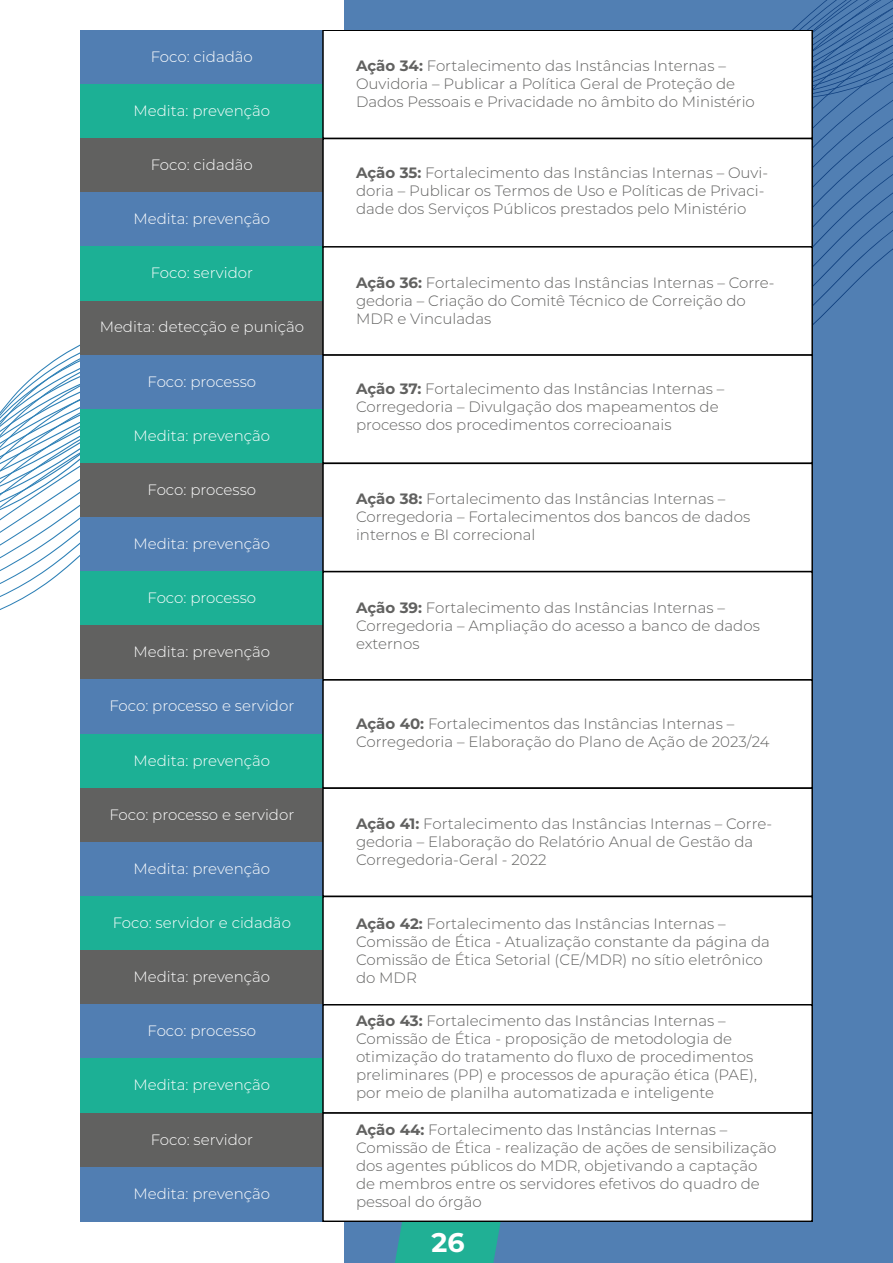
<style>
.page{position:relative;width:893px;height:1263px;background:#fff}
.page>*{position:absolute;margin:0;border:0;box-sizing:border-box;transform-origin:0 0}
.t1{font:700 27px "Montserrat";color:#fff}
.t2{font:300 15px/18px "Montserrat";color:#616160}
.t3{font:300 15px "Montserrat";color:#fff}
.s1{font-weight:700}
</style>
<div class="page">
<div style="left:344px;top:0;width:549px;height:1263px;background:#517fb3"></div>
<svg style="left:0;top:0;width:893px;height:533px"></svg>
<svg style="left:395px;top:1221px;width:106px;height:42px;background:#22a893"></svg>
<div style="left:81px;top:30px;width:242px;height:54px;background:#517eb2"></div>
<div style="left:81px;top:84px;width:242px;height:55px;background:#1cb095"></div>
<div style="left:323px;top:30px;width:489px;height:109px;background:#fff"></div>
<div style="left:322px;top:30px;width:490px;height:109px;border:2px solid #000"></div>
<div style="left:81px;top:139px;width:242px;height:54px;background:#616160"></div>
<div style="left:81px;top:193px;width:242px;height:54px;background:#517eb2"></div>
<div style="left:81px;top:247px;width:242px;height:54px;background:#1cb095"></div>
<div style="left:81px;top:301px;width:242px;height:54px;background:#616160"></div>
<div style="left:323px;top:139px;width:489px;height:108px;background:#fff"></div>
<div style="left:322px;top:138px;width:490px;height:110px;border:2px solid #000"></div>
<div style="left:323px;top:247px;width:489px;height:108px;background:#fff"></div>
<div style="left:322px;top:246px;width:490px;height:110px;border:2px solid #000"></div>
<div style="left:81px;top:355px;width:242px;height:54px;background:#517eb2"></div>
<div style="left:81px;top:409px;width:242px;height:54px;background:#1cb095"></div>
<div style="left:323px;top:355px;width:489px;height:108px;background:#fff"></div>
<div style="left:322px;top:354px;width:490px;height:110px;border:2px solid #000"></div>
<div style="left:81px;top:463px;width:242px;height:54px;background:#616160"></div>
<div style="left:81px;top:517px;width:242px;height:55px;background:#517eb2"></div>
<div style="left:323px;top:463px;width:489px;height:109px;background:#fff"></div>
<div style="left:322px;top:463px;width:490px;height:109px;border:2px solid #000"></div>
<div style="left:81px;top:572px;width:242px;height:54px;background:#1cb095"></div>
<div style="left:81px;top:626px;width:242px;height:54px;background:#616160"></div>
<div style="left:323px;top:572px;width:489px;height:108px;background:#fff"></div>
<div style="left:322px;top:571px;width:490px;height:110px;border:2px solid #000"></div>
<div style="left:81px;top:680px;width:242px;height:54px;background:#517eb2"></div>
<div style="left:81px;top:734px;width:242px;height:54px;background:#1cb095"></div>
<div style="left:323px;top:680px;width:489px;height:108px;background:#fff"></div>
<div style="left:322px;top:679px;width:490px;height:110px;border:2px solid #000"></div>
<div style="left:81px;top:788px;width:242px;height:54px;background:#616160"></div>
<div style="left:81px;top:842px;width:242px;height:54px;background:#517eb2"></div>
<div style="left:323px;top:788px;width:489px;height:108px;background:#fff"></div>
<div style="left:322px;top:787px;width:490px;height:110px;border:2px solid #000"></div>
<div style="left:81px;top:896px;width:242px;height:55px;background:#1cb095"></div>
<div style="left:81px;top:951px;width:242px;height:54px;background:#616160"></div>
<div style="left:323px;top:896px;width:489px;height:109px;background:#fff"></div>
<div style="left:322px;top:896px;width:490px;height:109px;border:2px solid #000"></div>
<div style="left:81px;top:1005px;width:242px;height:54px;background:#517eb2"></div>
<div style="left:81px;top:1059px;width:242px;height:54px;background:#1cb095"></div>
<div style="left:323px;top:1005px;width:489px;height:108px;background:#fff"></div>
<div style="left:322px;top:1004px;width:490px;height:110px;border:2px solid #000"></div>
<div style="left:81px;top:1113px;width:242px;height:54px;background:#616160"></div>
<div style="left:81px;top:1167px;width:242px;height:54px;background:#517eb2"></div>
<div style="left:323px;top:1113px;width:489px;height:108px;background:#fff"></div>
<div style="left:322px;top:1112px;width:490px;height:109px;border:2px solid #000"></div>
<p class="t3" style="left:151px;top:46px;width:104px">Foco: cidadão</p>
<p class="t3" style="left:134px;top:100px;width:138px">Medita: prevenção</p>
<p class="t3" style="left:151px;top:154px;width:104px">Foco: cidadão</p>
<p class="t3" style="left:134px;top:209px;width:138px">Medita: prevenção</p>
<p class="t3" style="left:151px;top:263px;width:104px">Foco: servidor</p>
<p class="t3" style="left:100px;top:317px;width:206px">Medita: detecção e punição</p>
<p class="t3" style="left:148px;top:371px;width:110px">Foco: processo</p>
<p class="t3" style="left:134px;top:425px;width:138px">Medita: prevenção</p>
<p class="t3" style="left:148px;top:479px;width:110px">Foco: processo</p>
<p class="t3" style="left:134px;top:533px;width:138px">Medita: prevenção</p>
<p class="t3" style="left:148px;top:588px;width:110px">Foco: processo</p>
<p class="t3" style="left:134px;top:642px;width:138px">Medita: prevenção</p>
<p class="t3" style="left:109px;top:696px;width:186px">Foco: processo e servidor</p>
<p class="t3" style="left:134px;top:750px;width:138px">Medita: prevenção</p>
<p class="t3" style="left:109px;top:804px;width:186px">Foco: processo e servidor</p>
<p class="t3" style="left:134px;top:858px;width:138px">Medita: prevenção</p>
<p class="t3" style="left:113px;top:912px;width:180px">Foco: servidor e cidadão</p>
<p class="t3" style="left:134px;top:966px;width:138px">Medita: prevenção</p>
<p class="t3" style="left:148px;top:1021px;width:110px">Foco: processo</p>
<p class="t3" style="left:134px;top:1075px;width:138px">Medita: prevenção</p>
<p class="t3" style="left:151px;top:1129px;width:104px">Foco: servidor</p>
<p class="t3" style="left:134px;top:1183px;width:138px">Medita: prevenção</p>
<p class="t2" style="left:356px;top:56px;width:400px"><span class="s1">Ação 34:</span> Fortalecimento das Instâncias Internas –<br>Ouvidoria – Publicar a Política Geral de Proteção de<br>Dados Pessoais e Privacidade no âmbito do Ministério</p>
<p class="t2" style="left:356px;top:163px;width:414px"><span class="s1">Ação 35:</span> Fortalecimento das Instâncias Internas – Ouvi&shy;doria – Publicar os Termos de Uso e Políticas de Privaci&shy;dade dos Serviços Públicos prestados pelo Ministério</p>
<p class="t2" style="left:356px;top:273px;width:420px"><span class="s1">Ação 36:</span> Fortalecimento das Instâncias Internas – Corre&shy;gedoria – Criação do Comitê Técnico de Correição do<br>MDR e Vinculadas</p>
<p class="t2" style="left:356px;top:379px;width:370px"><span class="s1">Ação 37:</span> Fortalecimento das Instâncias Internas –<br>Corregedoria – Divulgação dos mapeamentos de processo dos procedimentos correcioanais</p>
<p class="t2" style="left:356px;top:489px;width:396px"><span class="s1">Ação 38:</span> Fortalecimento das Instâncias Internas –<br>Corregedoria – Fortalecimentos dos bancos de dados internos e BI correcional</p>
<p class="t2" style="left:356px;top:598px;width:405px"><span class="s1">Ação 39:</span> Fortalecimento das Instâncias Internas –<br>Corregedoria – Ampliação do acesso a banco de dados externos</p>
<p class="t2" style="left:356px;top:714px;width:415px"><span class="s1">Ação 40:</span> Fortalecimentos das Instâncias Internas –<br>Corregedoria – Elaboração do Plano de Ação de 2023/24</p>
<p class="t2" style="left:356px;top:814px;width:418px"><span class="s1">Ação 41:</span> Fortalecimento das Instâncias Internas – Corre&shy;gedoria – Elaboração do Relatório Anual de Gestão da<br>Corregedoria-Geral - 2022</p>
<p class="t2" style="left:356px;top:914px;width:415px"><span class="s1">Ação 42:</span> Fortalecimento das Instâncias Internas – Comissão de Ética - Atualização constante da página da Comissão de Ética Setorial (CE/MDR) no sítio eletrônico do MDR</p>
<p class="t2" style="left:356px;top:1011px;width:403px"><span class="s1">Ação 43:</span> Fortalecimento das Instâncias Internas – Comissão de Ética - proposição de metodologia de otimização do tratamento do fluxo de procedimentos preliminares (PP) e processos de apuração ética (PAE), por meio de planilha automatizada e inteligente</p>
<p class="t2" style="left:356px;top:1120px;width:422px"><span class="s1">Ação 44:</span> Fortalecimento das Instâncias Internas – Comissão de Ética - realização de ações de sensibilização dos agentes públicos do MDR, objetivando a captação de membros entre os servidores efetivos do quadro de pessoal do órgão</p>
<h1 class="t1" style="left:432px;top:1223px;width:35px">26</h1>
</div>
